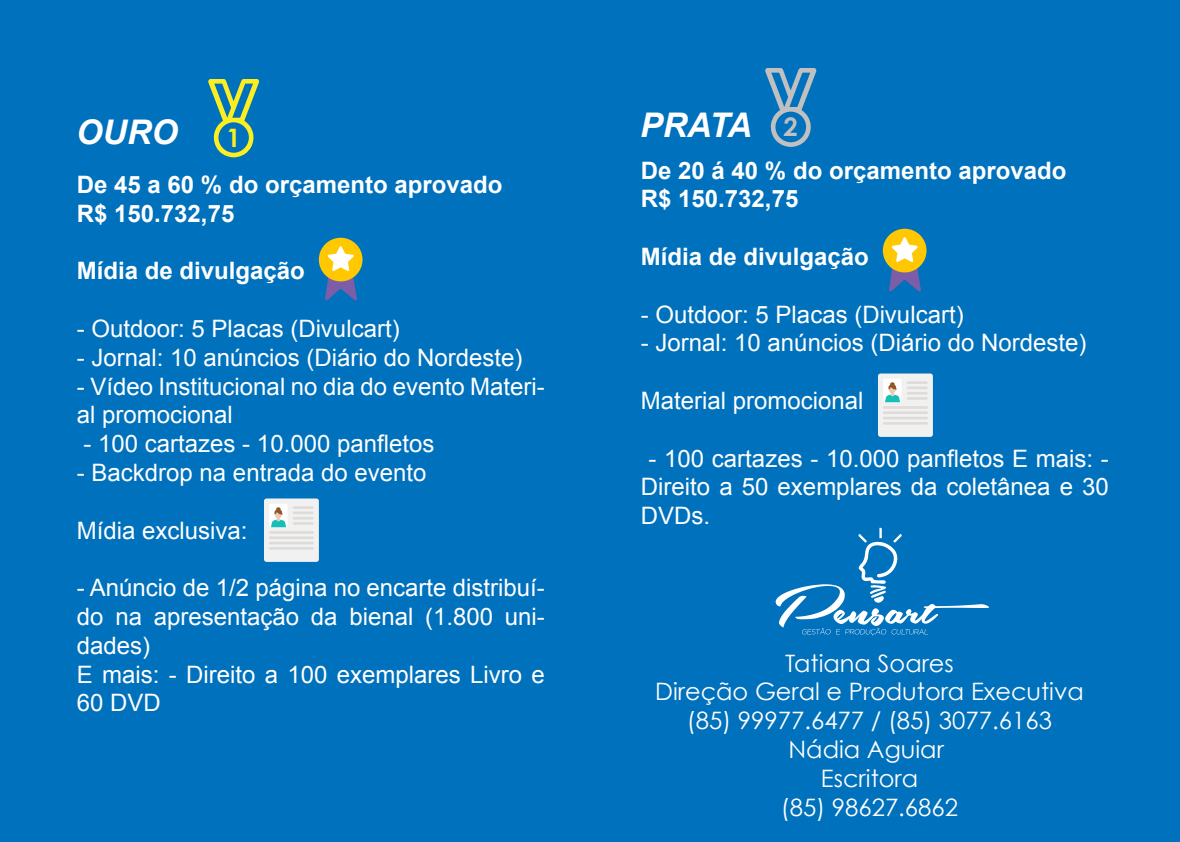
<style>
.page{position:relative;width:1180px;height:842px;background:#0071bc}
.page>*{position:absolute;margin:0;border:0;box-sizing:border-box;transform-origin:0 0}
.t1{font:italic 700 33.9px "Arial";color:#fff}
.t2{font:700 25.6px "Century Gothic";color:#c0c0c0}
.t3{font:700 25.4px "Century Gothic";color:#fcee21}
.t4{font:24px/28.8px "Arial";color:#fff}
.t5{font:700 24px/28.8px "Arial";color:#fff}
.t6{font:24px/28.8px "Century Gothic";color:#fff;text-align:center}
</style>
<div class="page">
<svg style="left:208px;top:79px;width:51px;height:78px"></svg>
<div style="left:264px;top:499px;width:55px;height:63px;background:#f1f1f1;border-radius:3px"></div>
<div style="left:269px;top:504px;width:19px;height:23px;background:#fff"></div>
<hr style="left:293px;top:506px;width:21px;height:3px;background:#dfdbd8">
<hr style="left:293px;top:512px;width:21px;height:2px;background:#dfdbd8">
<hr style="left:293px;top:517px;width:21px;height:3px;background:#dfdbd8">
<hr style="left:293px;top:522px;width:21px;height:3px;background:#dfdbd8">
<hr style="left:269px;top:531px;width:45px;height:3px;background:#dfdbd8">
<hr style="left:269px;top:536px;width:45px;height:3px;background:#dfdbd8">
<hr style="left:269px;top:542px;width:45px;height:2px;background:#dfdbd8">
<hr style="left:269px;top:547px;width:45px;height:3px;background:#dfdbd8">
<svg style="left:271px;top:507px;width:15px;height:20px"></svg>
<div style="left:878px;top:374px;width:55px;height:63px;background:#f1f1f1;border-radius:3px"></div>
<div style="left:883px;top:379px;width:19px;height:23px;background:#fff"></div>
<hr style="left:907px;top:381px;width:21px;height:3px;background:#dfdbd8">
<hr style="left:907px;top:387px;width:21px;height:2px;background:#dfdbd8">
<hr style="left:907px;top:392px;width:21px;height:3px;background:#dfdbd8">
<hr style="left:907px;top:397px;width:21px;height:3px;background:#dfdbd8">
<hr style="left:883px;top:406px;width:45px;height:3px;background:#dfdbd8">
<hr style="left:883px;top:411px;width:45px;height:3px;background:#dfdbd8">
<hr style="left:883px;top:417px;width:45px;height:2px;background:#dfdbd8">
<hr style="left:883px;top:422px;width:45px;height:3px;background:#dfdbd8">
<svg style="left:885px;top:382px;width:15px;height:20px"></svg>
<div style="left:319px;top:238px;width:44px;height:43px;background:#ffc800;border-radius:50%"></div>
<svg style="left:325px;top:246px;width:32px;height:55px"></svg>
<div style="left:883px;top:229px;width:44px;height:43px;background:#ffc800;border-radius:50%"></div>
<svg style="left:889px;top:237px;width:32px;height:55px"></svg>
<svg style="left:765px;top:68px;width:52px;height:79px"></svg>
<svg style="left:775px;top:528px;width:214px;height:107px"></svg>
<h1 class="t1" style="left:76px;top:110px;width:103px">OURO</h1>
<p class="t5" style="left:77px;top:171px;width:427px">De 45 a 60 % do orçamento aprovado<br>R$ 150.732,75</p>
<p class="t5" style="left:77px;top:257px;width:230px">Mídia de divulgação</p>
<p class="t4" style="left:77px;top:314px;width:324px">- Outdoor: 5 Placas (Divulcart)</p>
<p class="t4" style="left:77px;top:343px;width:447px">- Jornal: 10 anúncios (Diário do Nordeste)</p>
<p class="t4" style="left:77px;top:372px;width:469px">- Vídeo Institucional no dia do evento Materi&shy;al promocional</p>
<p class="t4" style="left:84px;top:430px;width:352px">- 100 cartazes - 10.000 panfletos</p>
<p class="t4" style="left:77px;top:458px;width:351px">- Backdrop na entrada do evento</p>
<p class="t4" style="left:77px;top:516px;width:172px">Mídia exclusiva:</p>
<p class="t4" style="left:77px;top:574px;width:469px">- Anúncio de 1/2 página no encarte distribuí&shy;do na apresentação da bienal (1.800 uni&shy;dades)<br>E mais: - Direito a 100 exemplares Livro e<br>60 DVD</p>
<p class="t3" style="left:227px;top:118px;width:16px">1</p>
<h1 class="t1" style="left:640px;top:103px;width:113px">PRATA</h1>
<p class="t5" style="left:641px;top:157px;width:427px">De 20 á 40 % do orçamento aprovado<br>R$ 150.732,75</p>
<p class="t5" style="left:641px;top:243px;width:230px">Mídia de divulgação</p>
<p class="t4" style="left:641px;top:300px;width:324px">- Outdoor: 5 Placas (Divulcart)</p>
<p class="t4" style="left:641px;top:329px;width:447px">- Jornal: 10 anúncios (Diário do Nordeste)</p>
<p class="t4" style="left:641px;top:386px;width:224px">Material promocional</p>
<p class="t4" style="left:641px;top:444px;width:470px;text-align:justify;text-indent:8px">- 100 cartazes - 10.000 panfletos E mais: - Direito a 50 exemplares da coletânea e 30<br>DVDs.</p>
<p class="t2" style="left:784px;top:107px;width:16px">2</p>
<p class="t6" style="left:655px;top:648px;width:430px">Tatiana Soares<br>Direção Geral e Produtora Executiva (85) 99977.6477 / (85) 3077.6163<br>Nádia Aguiar<br>Escritora<br>(85) 98627.6862</p>
</div>
